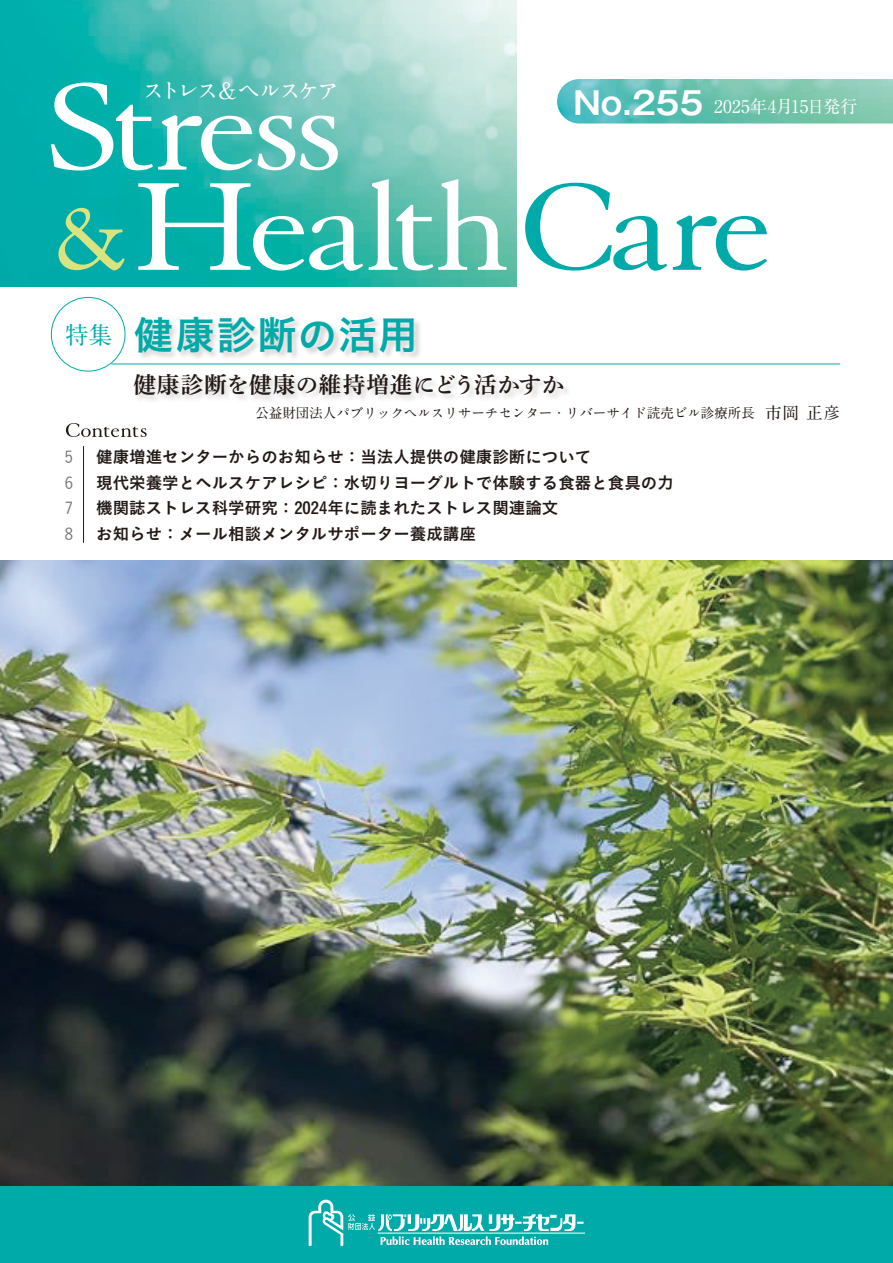
<style>
.page{position:relative;width:893px;height:1263px;background:#fff}
.page>*{position:absolute;margin:0;border:0;box-sizing:border-box;transform-origin:0 0}
.t1{font:40.2px "Koburina Go Std N W6";letter-spacing:.01em;color:#00aaa9}
.t2{font:700 24px "A1 Mincho Std";color:#00aaa9}
.t3{font:22.5px "Shuei Min Pro B";letter-spacing:.025em;color:#231916}
.t4{font:700 22.5px "A1 Mincho Std";letter-spacing:-.14em;color:#fff}
.t5{font:17.4px "Ryumin Pro";letter-spacing:-.015em;color:#fff}
.t6{font:16.5px/25.5px "Koburina Go Std N W6";color:#231916}
.t7{font:16.5px/25.5px "Koburina Go Std N W3";color:#727272;text-align:justify}
.t8{font:700 13.5px "A1 Mincho Std";color:#231916}
.s1{font-family:"Gothic MB101 Pro De";font-weight:700;font-size:31.35px}
.s2{font-size:16.5px}
</style>
<div class="page">
<img style="left:557px;top:79px;width:336px;height:45px">
<img style="left:0;top:0;width:517px;height:286px">
<div style="left:0;top:1186px;width:893px;height:77px;background:#00aaa9"></div>
<hr style="left:83px;top:446px;width:1px;height:97px;background:#231916">
<div style="left:51px;top:297px;width:74px;height:74px;border:1px solid #00aaa9;border-radius:50%"></div>
<svg style="left:51px;top:83px;width:287px;height:87px"></svg>
<svg style="left:138px;top:183px;width:225px;height:88px"></svg>
<svg style="left:369px;top:179px;width:138px;height:92px"></svg>
<svg style="left:525px;top:183px;width:142px;height:88px"></svg>
<svg style="left:673px;top:215px;width:94px;height:56px"></svg>
<svg style="left:58px;top:208px;width:67px;height:62px;background:#42bd9c"></svg>
<svg style="left:66px;top:423px;width:81px;height:14px"></svg>
<hr style="left:111px;top:364px;width:729px;height:1px;background:#00aaa9">
<hr style="left:378px;top:1233px;width:207px;height:1px;background:#fff">
<svg style="left:309px;top:1200px;width:275px;height:46px"></svg>
<img style="left:0;top:561px;width:893px;height:625px">
<h3 class="t4" style="left:142px;top:72px;width:198px">ストレス＆ヘルスケア</h3>
<p class="t5" style="left:573px;top:93px;width:286px"><span class="s1">No.255</span> 2025年4月15日発行</p>
<h2 class="t2" style="left:65px;top:316px;width:49px">特集</h2>
<h1 class="t1" style="left:133px;top:304px;width:286px">健康診断の活用</h1>
<h3 class="t3" style="left:133px;top:368px;width:432px">健康診断を健康の維持増進にどう活かすか</h3>
<p class="t8" style="left:255px;top:402px;width:586px">公益財団法人パブリックヘルスリサーチセンター・リバーサイド読売ビル診療所長 <span class="s2">市岡 正彦</span></p>
<p class="t7" style="left:65px;top:444px;width:10px">5<br>6<br>7<br>8</p>
<p class="t6" style="left:96px;top:445px;width:579px">健康増進センターからのお知らせ：当法人提供の健康診断について<br>現代栄養学とヘルスケアレシピ：水切りヨーグルトで体験する食器と食具の力機関誌ストレス科学研究：2024年に読まれたストレス関連論文<br>お知らせ：メール相談メンタルサポーター養成講座</p>
</div>
